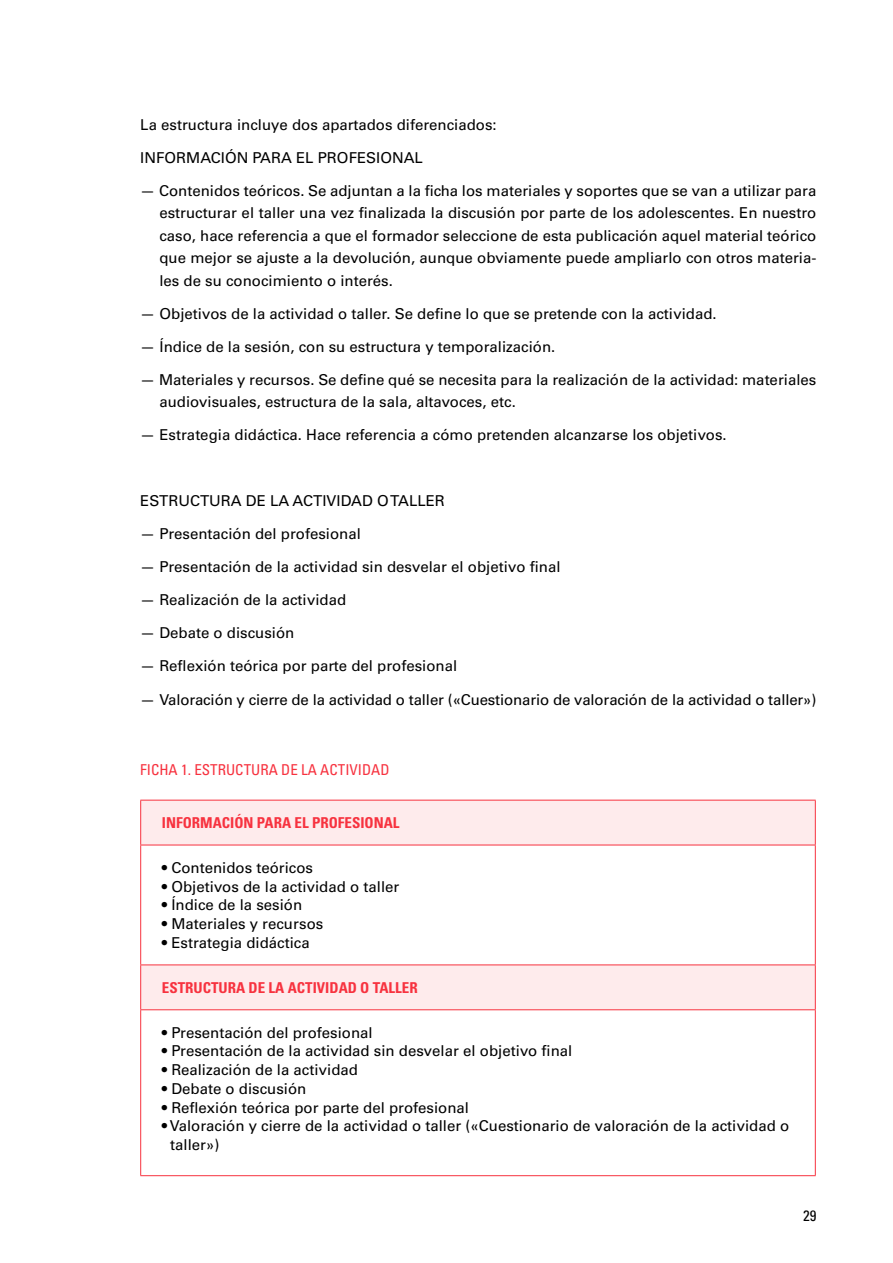
<style>
.page{position:relative;width:893px;height:1263px;background:#fff}
.page>*{position:absolute;margin:0;border:0;box-sizing:border-box;transform-origin:0 0}
.t1{font:15px/22.5px "Univers LT Std";color:#000}
.t2{font:700 condensed 15px "Univers LT Std";color:#f7323f}
.t3{font:condensed 15px "Univers LT Std";color:#f7323f}
.t4{font:condensed 15px "Univers LT Std";color:#000}
</style>
<div class="page">
<svg style="left:141px;top:801px;width:674px;height:208px"></svg>
<hr style="left:140px;top:800px;width:1px;height:45px;background:#f7323f">
<hr style="left:140px;top:800px;width:676px;height:1px;background:#f7323f">
<hr style="left:815px;top:800px;width:1px;height:45px;background:#f7323f">
<hr style="left:140px;top:845px;width:1px;height:119px;background:#f7323f">
<hr style="left:140px;top:845px;width:676px;height:1px;background:#f7323f">
<hr style="left:815px;top:845px;width:1px;height:119px;background:#f7323f">
<hr style="left:140px;top:965px;width:1px;height:44px;background:#f7323f">
<hr style="left:140px;top:964px;width:676px;height:1px;background:#f7323f">
<hr style="left:815px;top:965px;width:1px;height:44px;background:#f7323f">
<hr style="left:140px;top:1010px;width:1px;height:165px;background:#f7323f">
<hr style="left:140px;top:1009px;width:676px;height:1px;background:#f7323f">
<hr style="left:815px;top:1010px;width:1px;height:165px;background:#f7323f">
<hr style="left:140px;top:1175px;width:676px;height:1px;background:#f7323f">
<p class="t1" style="left:140px;top:108px;width:358px;line-height:33px">La estructura incluye dos apartados diferenciados:<br>Informaci</p>
<p class="t1" style="left:225px;top:146px;width:38px">ón para</p>
<p class="t1" style="left:296px;top:146px;width:33px">el profesional</p>
<p class="t1" style="left:159px;top:179px;width:658px;text-align:justify;text-indent:-19px">— Contenidos teóricos. Se adjuntan a la ficha los materiales y soportes que se van a utilizar para estructurar el taller una vez finalizada la discusión por parte de los adolescentes. En nuestro caso, hace referencia a que el formador seleccione de esta publicación aquel material teórico que mejor se ajuste a la devolución, aunque obviamente puede ampliarlo con otros materia&shy;les de su conocimiento o interés.</p>
<p class="t1" style="left:140px;top:302px;width:578px">— Objetivos de la actividad o taller. Se define lo que se pretende con la actividad.</p>
<p class="t1" style="left:140px;top:335px;width:417px">— Índice de la sesión, con su estructura y temporalización.</p>
<p class="t1" style="left:159px;top:368px;width:658px;text-indent:-19px">— Materiales y recursos. Se define qué se necesita para la realización de la actividad: materiales audiovisuales, estructura de la sala, altavoces, etc.</p>
<p class="t1" style="left:140px;top:424px;width:588px">— Estrategia didáctica. Hace referencia a cómo pretenden alcanzarse los objetivos.</p>
<p class="t1" style="left:140px;top:490px;width:21px">Estructura</p>
<p class="t1" style="left:246px;top:490px;width:57px">delaactividad</p>
<p class="t1" style="left:377px;top:490px;width:24px">o taller</p>
<p class="t1" style="left:140px;top:523px;width:222px">— Presentación del profesional</p>
<p class="t1" style="left:140px;top:556px;width:422px">— Presentación de la actividad sin desvelar el objetivo final</p>
<p class="t1" style="left:140px;top:589px;width:207px">— Realización de la actividad</p>
<p class="t1" style="left:140px;top:622px;width:156px">— Debate o discusión</p>
<p class="t1" style="left:140px;top:655px;width:318px">— Reflexión teórica por parte del profesional</p>
<p class="t1" style="left:140px;top:688px;width:678px">— Valoración y cierre de la actividad o taller («Cuestionario de valoración de la actividad o taller»)</p>
<p class="t3" style="left:140px;top:760px;width:251px">FICHA 1. ESTRUCTURA DE LA ACTIVIDAD</p>
<p class="t2" style="left:162px;top:813px;width:69px">INFORMACIÓN</p>
<p class="t2" style="left:257px;top:813px;width:81px">PARA EL PROFESION</p>
<p class="t2" style="left:384px;top:813px;width:17px">AL</p>
<p class="t1" style="left:162px;top:856px;width:153px">• Contenidos teóricos</p>
<p class="t1" style="left:162px;top:875px;width:239px">• Objetivos de la actividad o taller</p>
<p class="t1" style="left:162px;top:894px;width:142px">• Índice de la sesión</p>
<p class="t1" style="left:162px;top:913px;width:163px">• Materiales y recursos</p>
<p class="t1" style="left:162px;top:931px;width:149px">• Estrategia didáctica</p>
<p class="t2" style="left:162px;top:978px;width:158px">ESTRUCTURA DE LA ACTIVID</p>
<p class="t2" style="left:339px;top:978px;width:81px">AD O TALLER</p>
<p class="t1" style="left:162px;top:1021px;width:212px">• Presentación del profesional</p>
<p class="t1" style="left:162px;top:1040px;width:412px">• Presentación de la actividad sin desvelar el objetivo final</p>
<p class="t1" style="left:162px;top:1059px;width:198px">• Realización de la actividad</p>
<p class="t1" style="left:162px;top:1077px;width:146px">• Debate o discusión</p>
<p class="t1" style="left:162px;top:1096px;width:309px">• Reflexión teórica por parte del profesional</p>
<p class="t1" style="left:170px;top:1117px;width:620px;line-height:18.8px;text-indent:-8px">• Valoración y cierre de la actividad o taller («Cuestionario de valoración de la actividad o taller»)</p>
<p class="t4" style="left:803px;top:1206px;width:15px">29</p>
</div>
